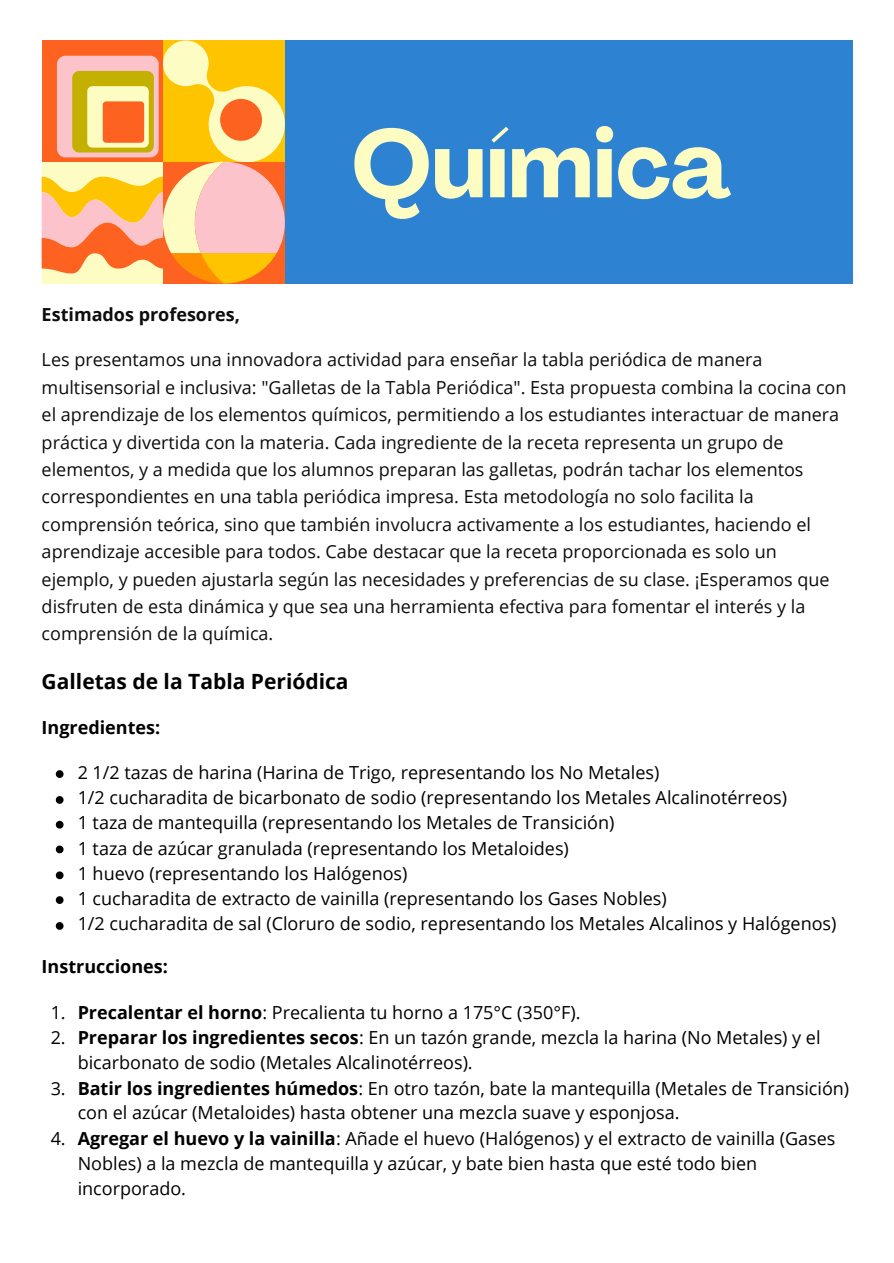
<style>
.page{position:relative;width:894px;height:1263px;background:#fff}
.page>*{position:absolute;margin:0;border:0;box-sizing:border-box;transform-origin:0 0}
.t1{font:700 94.2px "Agrandir";color:#fcfcc3}
.t2{font:700 21px "Open Sans";color:#000}
.t3{font:18px/24.8px "Open Sans";color:#000}
.t4{font:18px/27.5px "Open Sans";color:#0d0d0d}
.t5{font:700 18px "Open Sans";color:#000}
.t6{font:700 18px "Open Sans";color:#0d0d0d}
.s1{font-weight:700}
</style>
<div class="page">
<div style="left:42px;top:40px;width:810px;height:244px;background:#2d83d2"></div>
<svg style="left:42px;top:40px;width:243px;height:244px;background:#f9b866"></svg>
<svg style="left:56px;top:770px;width:7px;height:8px"></svg>
<svg style="left:56px;top:796px;width:7px;height:8px"></svg>
<svg style="left:56px;top:821px;width:7px;height:7px"></svg>
<svg style="left:56px;top:846px;width:7px;height:7px"></svg>
<svg style="left:56px;top:871px;width:7px;height:8px"></svg>
<svg style="left:56px;top:896px;width:7px;height:8px"></svg>
<svg style="left:56px;top:922px;width:7px;height:8px"></svg>
<p class="t1" style="left:351px;top:127px;width:381px">Química</p>
<h2 class="t6" style="left:42px;top:301px;width:200px">Estimados profesores,</h2>
<p class="t4" style="left:42px;top:345px;width:806px">Les presentamos una innovadora actividad para enseñar la tabla periódica de manera multisensorial e inclusiva: "Galletas de la Tabla Periódica". Esta propuesta combina la cocina con el aprendizaje de los elementos químicos, permitiendo a los estudiantes interactuar de manera práctica y divertida con la materia. Cada ingrediente de la receta representa un grupo de elementos, y a medida que los alumnos preparan las galletas, podrán tachar los elementos correspondientes en una tabla periódica impresa. Esta metodología no solo facilita la comprensión teórica, sino que también involucra activamente a los estudiantes, haciendo el aprendizaje accesible para todos. Cabe destacar que la receta proporcionada es solo un ejemplo, y pueden ajustarla según las necesidades y preferencias de su clase. ¡Esperamos que disfruten de esta dinámica y que sea una herramienta efectiva para fomentar el interés y la comprensión de la química.</p>
<h1 class="t2" style="left:42px;top:666px;width:308px">Galletas de la Tabla Periódica</h1>
<h2 class="t5" style="left:42px;top:714px;width:120px">Ingredientes:</h2>
<p class="t3" style="left:78px;top:759px;width:583px">2 1/2 tazas de harina (Harina de Trigo, representando los No Metales)</p>
<p class="t3" style="left:78px;top:785px;width:710px">1/2 cucharadita de bicarbonato de sodio (representando los Metales Alcalinotérreos)</p>
<p class="t3" style="left:78px;top:810px;width:538px">1 taza de mantequilla (representando los Metales de Transición)</p>
<p class="t3" style="left:78px;top:836px;width:492px">1 taza de azúcar granulada (representando los Metaloides)</p>
<p class="t3" style="left:78px;top:860px;width:331px">1 huevo (representando los Halógenos)</p>
<p class="t3" style="left:78px;top:885px;width:590px">1 cucharadita de extracto de vainilla (representando los Gases Nobles)</p>
<p class="t3" style="left:78px;top:911px;width:760px">1/2 cucharadita de sal (Cloruro de sodio, representando los Metales Alcalinos y Halógenos)</p>
<h2 class="t5" style="left:42px;top:954px;width:128px">Instrucciones:</h2>
<p class="t3" style="left:51px;top:1000px;width:531px">1. <span class="s1">Precalentar el horno</span>: Precalienta tu horno a 175°C (350°F).</p>
<p class="t3" style="left:78px;top:1025px;width:744px;text-indent:-27px">2. <span class="s1">Preparar los ingredientes secos</span>: En un tazón grande, mezcla la harina (No Metales) y el bicarbonato de sodio (Metales Alcalinotérreos).</p>
<p class="t3" style="left:78px;top:1075px;width:772px;text-indent:-27px">3. <span class="s1">Batir los ingredientes húmedos</span>: En otro tazón, bate la mantequilla (Metales de Transición) con el azúcar (Metaloides) hasta obtener una mezcla suave y esponjosa.</p>
<p class="t3" style="left:78px;top:1126px;width:759px;text-indent:-27px">4. <span class="s1">Agregar el huevo y la vainilla</span>: Añade el huevo (Halógenos) y el extracto de vainilla (Gases<br>Nobles) a la mezcla de mantequilla y azúcar, y bate bien hasta que esté todo bien incorporado.</p>
</div>
